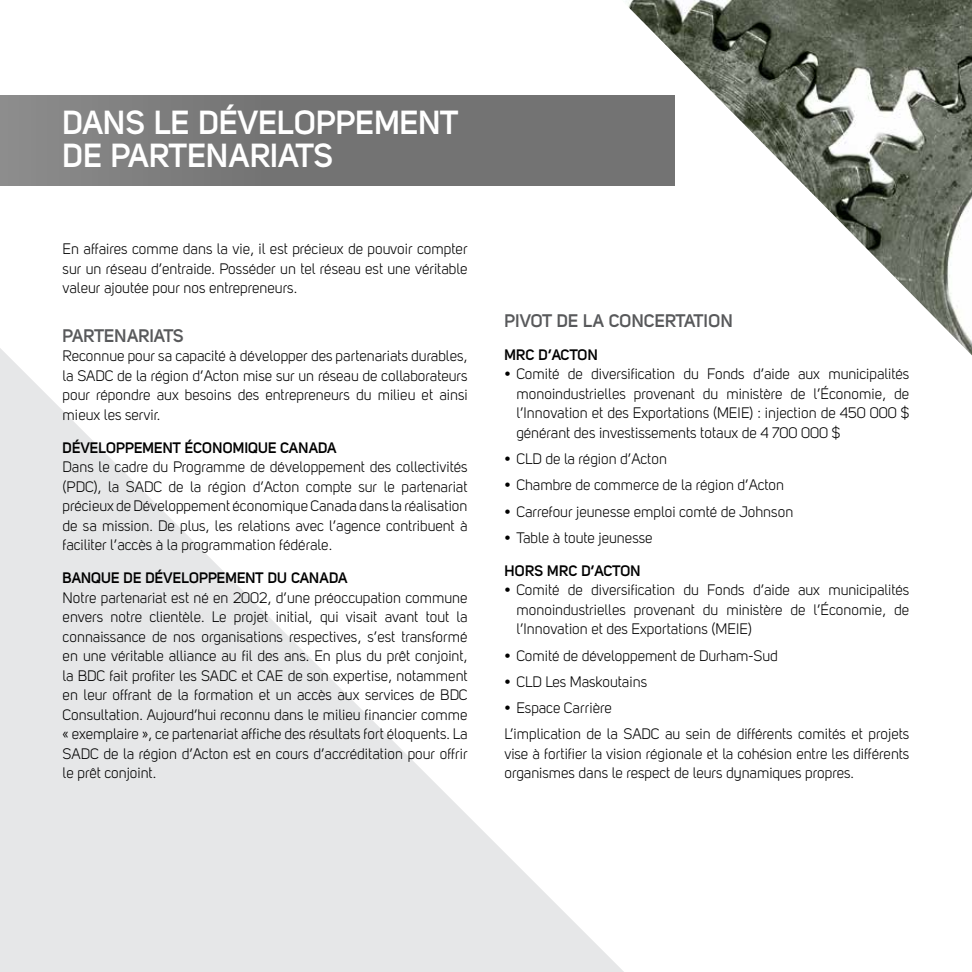
<style>
.page{position:relative;width:972px;height:972px;background:#fff}
.page>*{position:absolute;margin:0;border:0;box-sizing:border-box;transform-origin:0 0}
.t1{font:700 33px/33px "Uni Sans Semi";color:#fff}
.t2{font:700 18px "Uni Sans Semi";color:#58595b}
.t3{font:15px/19.5px "Uni Sans Book";color:#000;text-align:justify}
.t4{font:700 15px "Uni Sans Semi";color:#000}
</style>
<div class="page">
<div style="left:0;top:95px;width:675px;height:91px;background:linear-gradient(to right,#858585,#6b6b6b)"></div>
<svg style="left:0;top:348px;width:624px;height:624px;fill:#edeeee"></svg>
<img style="left:621px;top:0;width:351px;height:355px">
<h1 class="t1" style="left:63px;top:106px;width:398px">DANS LE DÉVELOPPEMENT<br>DE PARTENARIATS</h1>
<p class="t3" style="left:63px;top:239px;width:407px">En affaires comme dans la vie, il est précieux de pouvoir compter sur un réseau d’entraide. Posséder un tel réseau est une véritable valeur ajoutée pour nos entrepreneurs.</p>
<p class="t2" style="left:63px;top:325px;width:123px">PARTENARIATS</p>
<p class="t3" style="left:63px;top:346px;width:407px">Reconnue pour sa capacité à développer des partenariats durables, la SADC de la région d’Acton mise sur un réseau de collaborateurs pour répondre aux besoins des entrepreneurs du milieu et ainsi mieux les servir.</p>
<p class="t4" style="left:63px;top:439px;width:276px">DÉVELOPPEMENT ÉCONOMIQUE CANADA</p>
<p class="t3" style="left:63px;top:457px;width:406px">Dans le cadre du Programme de développement des collectivités (PDC), la SADC de la région d’Acton compte sur le partenariat précieux de Développement économique Canada dans la réalisation de sa mission. De plus, les relations avec l’agence contribuent à faciliter l’accès à la programmation fédérale.</p>
<p class="t4" style="left:63px;top:569px;width:287px">BANQUE DE DÉVELOPPEMENT DU CANADA</p>
<p class="t3" style="left:63px;top:588px;width:407px">Notre partenariat est né en 2002, d’une préoccupation commune envers notre clientèle. Le projet initial, qui visait avant tout la connaissance de nos organisations respectives, s’est transformé en une véritable alliance au fil des ans. En plus du prêt conjoint, la BDC fait profiter les SADC et CAE de son expertise, notamment en leur offrant de la formation et un accès aux services de BDC Consultation. Aujourd’hui reconnu dans le milieu financier comme « exemplaire », ce partenariat affiche des résultats fort éloquents. La SADC de la région d’Acton est en cours d’accréditation pour offrir le prêt conjoint.</p>
<p class="t2" style="left:504px;top:310px;width:230px">PIVOT DE LA CONCERTATION</p>
<p class="t4" style="left:504px;top:346px;width:95px">MRC D’ACTON</p>
<p class="t3" style="left:516px;top:364px;width:395px;text-indent:-12px">• Comité de diversification du Fonds d’aide aux municipalités monoindustrielles provenant du ministère de l’Économie, de l’Innovation et des Exportations (MEIE) : injection de 450 000 $ générant des investissements totaux de 4 700 000 $</p>
<p class="t3" style="left:504px;top:449px;width:164px">• CLD de la région d’Acton</p>
<p class="t3" style="left:504px;top:475px;width:281px">• Chambre de commerce de la région d’Acton</p>
<p class="t3" style="left:504px;top:502px;width:290px">• Carrefour jeunesse emploi comté de Johnson</p>
<p class="t3" style="left:504px;top:528px;width:150px">• Table à toute jeunesse</p>
<p class="t4" style="left:504px;top:562px;width:138px">HORS MRC D’ACTON</p>
<p class="t3" style="left:516px;top:580px;width:395px;text-indent:-12px">• Comité de diversification du Fonds d’aide aux municipalités monoindustrielles provenant du ministère de l’Économie, de l’Innovation et des Exportations (MEIE)</p>
<p class="t3" style="left:504px;top:646px;width:275px">• Comité de développement de Durham-Sud</p>
<p class="t3" style="left:504px;top:672px;width:144px">• CLD Les Maskoutains</p>
<p class="t3" style="left:504px;top:695px;width:406px;line-height:26.2px">• Espace Carrière<br>L’implication de la SADC au sein de différents comités et projets</p>
<p class="t3" style="left:504px;top:744px;width:406px">vise à fortifier la vision régionale et la cohésion entre les différents organismes dans le respect de leurs dynamiques propres.</p>
</div>
